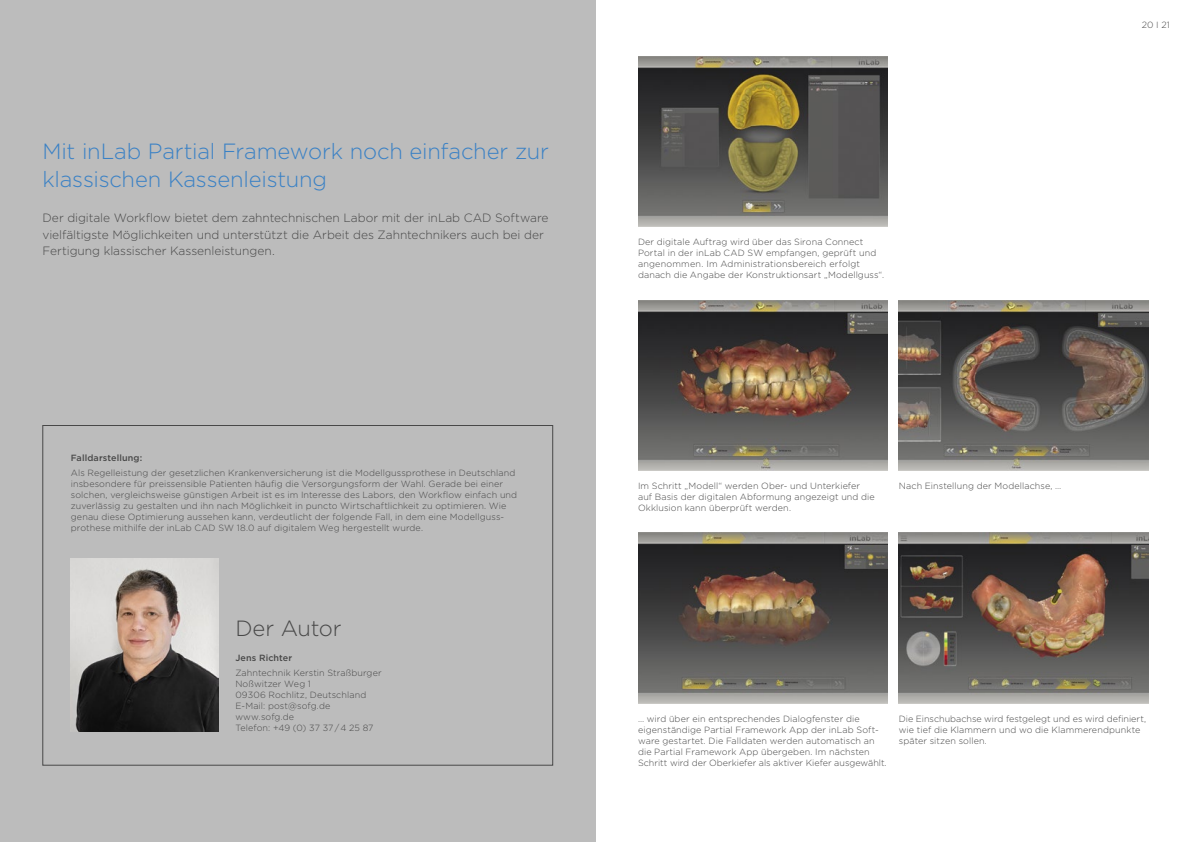
<style>
.page{position:relative;width:1191px;height:842px;background:#fff}
.page>*{position:absolute;margin:0;border:0;box-sizing:border-box;transform-origin:0 0}
.t1{font:300 22px/28px "Gotham";letter-spacing:-.01em;color:#3a81c5}
.t2{font:300 22px "Gotham";letter-spacing:-.01em;color:#484848}
.t3{font:300 12px/16.5px "Gotham";letter-spacing:-.005em;color:#484848}
.t4{font:300 9px/11px "Gotham";letter-spacing:.01em;color:#484848}
.t5{font:500 9px "Gotham";letter-spacing:.015em;color:#484848}
</style>
<div class="page">
<img style="left:638px;top:300px;width:249px;height:171px">
<img style="left:638px;top:57px;width:249px;height:170px">
<img style="left:899px;top:300px;width:249px;height:171px">
<img style="left:899px;top:533px;width:249px;height:170px">
<img style="left:638px;top:533px;width:249px;height:170px">
<div style="left:0;top:0;width:595px;height:842px;background:#bcbcbc"></div>
<img style="left:71px;top:558px;width:147px;height:173px">
<h1 class="t1" style="left:43px;top:137px;width:508px">Mit inLab Partial Framework noch einfacher zur klassischen Kassenleistung</h1>
<h2 class="t3" style="left:43px;top:209px;width:507px">Der digitale Workflow bietet dem zahntechnischen Labor mit der inLab CAD Software vielfältigste Möglichkeiten und unterstützt die Arbeit des Zahntechnikers auch bei der<br>Fertigung klassischer Kassenleistungen.</h2>
<p class="t5" style="left:71px;top:452px;width:73px">Falldarstellung:</p>
<p class="t4" style="left:71px;top:467px;width:448px">Als Regelleistung der gesetzlichen Krankenversicherung ist die Modellgussprothese in Deutschland insbesondere für preissensible Patienten häufig die Versorgungsform der Wahl. Gerade bei einer solchen, vergleichsweise günstigen Arbeit ist es im Interesse des Labors, den Workflow einfach und zuverlässig zu gestalten und ihn nach Möglichkeit in puncto Wirtschaftlichkeit zu optimieren. Wie genau diese Optimierung aussehen kann, verdeutlicht der folgende Fall, in dem eine Modellguss&shy;prothese mithilfe der inLab CAD SW 18.0 auf digitalem Weg hergestellt wurde.</p>
<h1 class="t2" style="left:235px;top:614px;width:108px">Der Autor</h1>
<p class="t5" style="left:235px;top:652px;width:58px">Jens Richter</p>
<p class="t4" style="left:235px;top:667px;width:148px">Zahntechnik Kerstin Straßburger<br>Noßwitzer Weg 1<br>09306 Rochlitz, Deutschland<br>E-Mail: post@sofg.de www.sofg.de<br>Telefon: +49 (0) 37 37 / 4 25 87</p>
<p class="t4" style="left:1141px;top:19px;width:29px">20 I 21</p>
<p class="t4" style="left:638px;top:236px;width:247px">Der digitale Auftrag wird über das Sirona Connect Portal in der inLab CAD SW empfangen, geprüft und angenommen. Im Administrationsbereich erfolgt danach die Angabe der Konstruktionsart „Modellguss“.</p>
<p class="t4" style="left:638px;top:480px;width:238px">Im Schritt „Modell“ werden Ober- und Unterkiefer auf Basis der digitalen Abformung angezeigt und die<br>Okklusion kann überprüft werden.</p>
<p class="t4" style="left:899px;top:480px;width:164px">Nach Einstellung der Modellachse, …</p>
<p class="t4" style="left:638px;top:713px;width:250px">… wird über ein entsprechendes Dialogfenster die eigenständige Partial Framework App der inLab Soft&shy;ware gestartet. Die Falldaten werden automatisch an die Partial Framework App übergeben. Im nächsten Schritt wird der Oberkiefer als aktiver Kiefer ausgewählt.</p>
<p class="t4" style="left:899px;top:713px;width:249px">Die Einschubachse wird festgelegt und es wird definiert, wie tief die Klammern und wo die Klammerendpunkte später sitzen sollen.</p>
</div>
